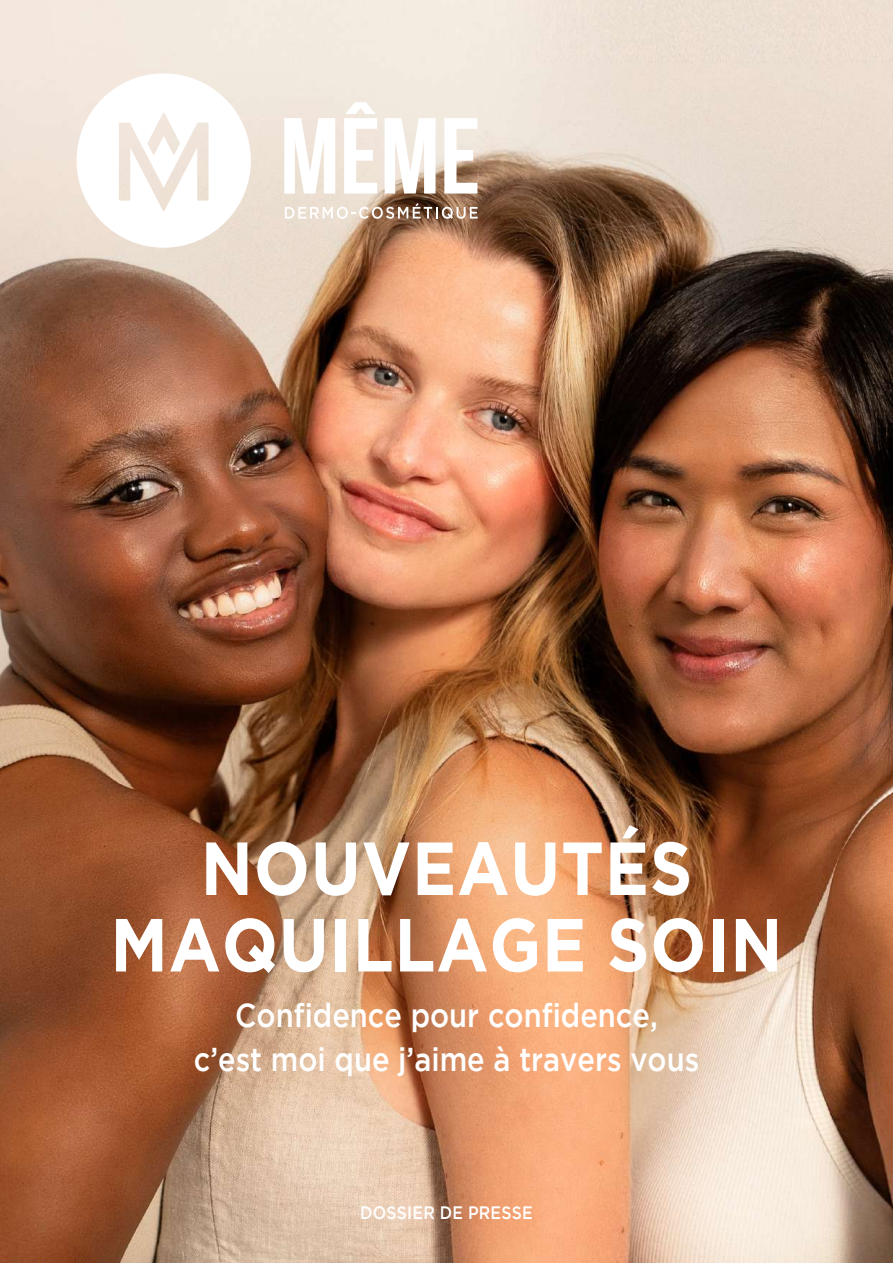
<style>
.page{position:relative;width:893px;height:1263px;background:#fff}
.page>*{position:absolute;margin:0;border:0;box-sizing:border-box;transform-origin:0 0}
.t1{font:700 75px/76.5px "Gotham";letter-spacing:.015em;color:#fff;text-align:center;scale:.88 1}
.t2{font:500 33px/43.5px "Gotham";color:#fff;text-align:center;scale:.88 1}
.t3{font:500 18px "Gotham";letter-spacing:.015em;color:#fff;scale:.88 1}
</style>
<div class="page">
<img style="left:0;top:0;width:893px;height:1263px">
<svg style="left:77px;top:73px;width:174px;height:175px"></svg>
<svg style="left:284px;top:118px;width:51px;height:76px"></svg>
<svg style="left:344px;top:102px;width:33px;height:92px"></svg>
<svg style="left:385px;top:118px;width:51px;height:76px"></svg>
<svg style="left:444px;top:118px;width:33px;height:76px"></svg>
<svg style="left:285px;top:203px;width:193px;height:16px"></svg>
<h1 class="t1" style="left:111px;top:828px;width:765px">NOUVEAUTÉS<br>MAQUILLAGE SOIN</h1>
<p class="t2" style="left:194px;top:993px;width:576px">Confidence pour confidence,<br>c’est moi que j’aime à travers vous</p>
<p class="t3" style="left:360px;top:1202px;width:197px">DOSSIER DE PRESSE</p>
</div>
